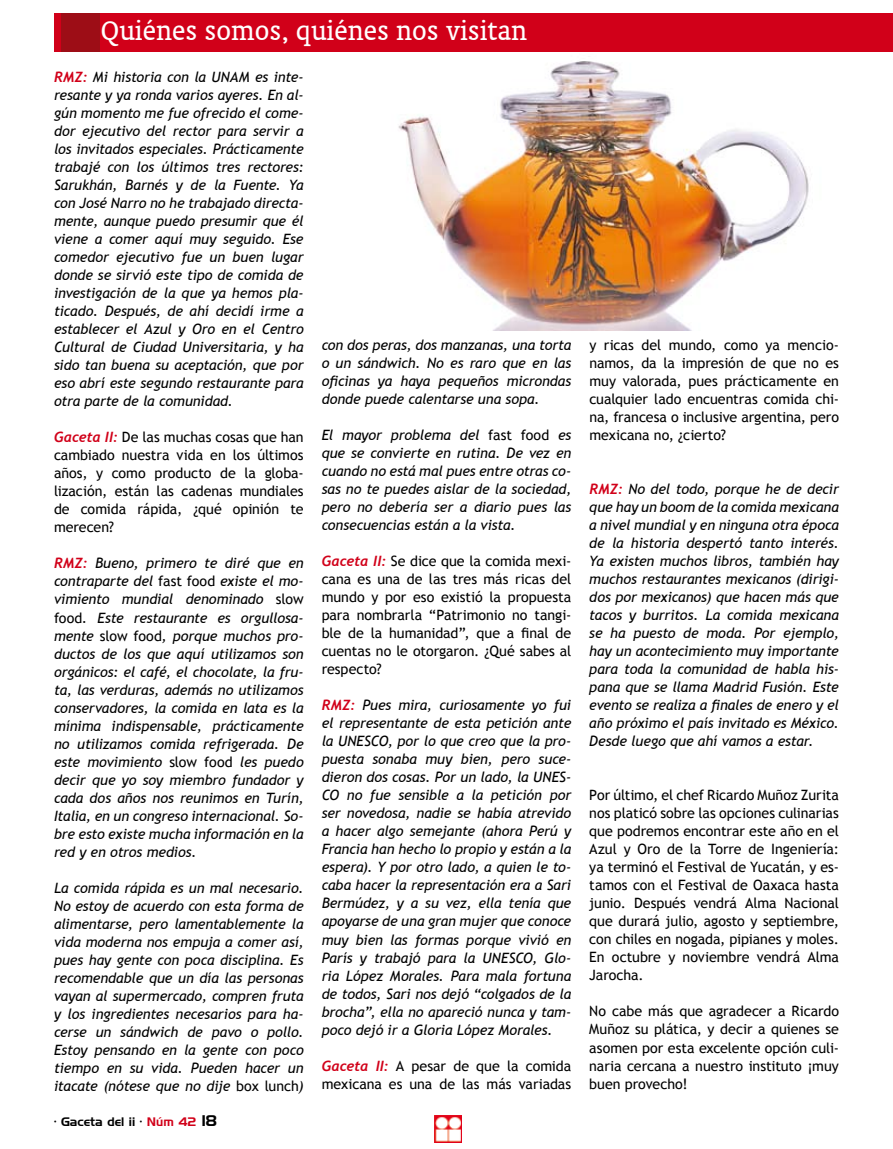
<style>
.page{position:relative;width:893px;height:1149px;background:#fff}
.page>*{position:absolute;margin:0;border:0;box-sizing:border-box;transform-origin:0 0}
.t1{font:30px "Oranda BT";color:#fff}
.t2{font:italic 14.25px/18px "Trebuchet MS";letter-spacing:-.005em;color:#000;text-align:justify}
.t3{font:14.25px/18px "Trebuchet MS";letter-spacing:-.005em;color:#000;text-align:justify}
.t4{font:12px "Handel Gothic BT";color:#000}
.s1{font-family:"Trebuchet";font-weight:700;color:#d10019}
.s2{font-family:"Trebuchet";font-weight:700;font-style:italic;color:#d10019}
.s3{font-style:normal}
.s4{color:#d10019}
.s5{font-size:15px}
</style>
<div class="page">
<img style="left:435px;top:1115px;width:26px;height:26px">
<img style="left:398px;top:61px;width:411px;height:270px">
<div style="left:54px;top:14px;width:839px;height:38px;background:#d10019"></div>
<div style="left:62px;top:14px;width:38px;height:38px;background:#9d0d16"></div>
<h1 class="t1" style="left:101px;top:14px;width:428px">Quiénes somos, quiénes nos visitan</h1>
<p class="t2" style="left:54px;top:68px;width:251px"><span class="s1">RMZ:</span> Mi historia con la UNAM es inte&shy;resante y ya ronda varios ayeres. En al&shy;gún momento me fue ofrecido el come&shy;dor ejecutivo del rector para servir a los invitados especiales. Prácticamente trabajé con los últimos tres rectores:<br>Sarukhán, Barnés y de la Fuente. Ya con José Narro no he trabajado directa&shy;mente, aunque puedo presumir que él viene a comer aquí muy seguido. Ese comedor ejecutivo fue un buen lugar donde se sirvió este tipo de comida de investigación de la que ya hemos pla&shy;ticado. Después, de ahí decidí irme a establecer el Azul y Oro en el Centro Cultural de Ciudad Universitaria, y ha sido tan buena su aceptación, que por eso abrí este segundo restaurante para otra parte de la comunidad.</p>
<p class="t3" style="left:54px;top:428px;width:251px"><span class="s2">Gaceta II:</span> De las muchas cosas que han cambiado nuestra vida en los últimos años, y como producto de la globa&shy;lización, están las cadenas mundiales de comida rápida, ¿qué opinión te merecen?</p>
<p class="t2" style="left:54px;top:554px;width:251px"><span class="s1">RMZ:</span> Bueno, primero te diré que en contraparte del <span class="s3">fast food</span> existe el mo&shy;vimiento mundial denominado <span class="s3">slow food</span>. Este restaurante es orgullosa&shy;mente <span class="s3">slow food</span>, porque muchos pro&shy;ductos de los que aquí utilizamos son orgánicos: el café, el chocolate, la fru&shy;ta, las verduras, además no utilizamos conservadores, la comida en lata es la mínima indispensable, prácticamente no utilizamos comida refrigerada. De este movimiento <span class="s3">slow food</span> les puedo decir que yo soy miembro fundador y cada dos años nos reunimos en Turín, Italia, en un congreso internacional. So&shy;bre esto existe mucha información en la red y en otros medios.</p>
<p class="t2" style="left:54px;top:878px;width:251px">La comida rápida es un mal necesario.<br>No estoy de acuerdo con esta forma de alimentarse, pero lamentablemente la vida moderna nos empuja a comer así, pues hay gente con poca disciplina. Es recomendable que un día las personas vayan al supermercado, compren fruta y los ingredientes necesarios para ha&shy;cerse un sándwich de pavo o pollo.<br>Estoy pensando en la gente con poco tiempo en su vida. Pueden hacer un itacate (nótese que no dije <span class="s3">box lunch</span>)</p>
<p class="t4" style="left:54px;top:1114px;width:164px">· Gaceta del ii · <span class="s4">Núm 42</span> <span class="s5">18</span></p>
<p class="t2" style="left:322px;top:336px;width:251px">con dos peras, dos manzanas, una torta o un sándwich. No es raro que en las oficinas ya haya pequeños microndas donde puede calentarse una sopa.</p>
<p class="t2" style="left:322px;top:426px;width:251px">El mayor problema del <span class="s3">fast food</span> es que se convierte en rutina. De vez en cuando no está mal pues entre otras co&shy;sas no te puedes aislar de la sociedad, pero no debería ser a diario pues las consecuencias están a la vista.</p>
<p class="t3" style="left:322px;top:552px;width:251px"><span class="s2">Gaceta II:</span> Se dice que la comida mexi&shy;cana es una de las tres más ricas del mundo y por eso existió la propuesta para nombrarla “Patrimonio no tangi&shy;ble de la humanidad”, que a final de cuentas no le otorgaron. ¿Qué sabes al respecto?</p>
<p class="t2" style="left:322px;top:696px;width:251px"><span class="s1">RMZ:</span> Pues mira, curiosamente yo fui el representante de esta petición ante la UNESCO, por lo que creo que la pro&shy;puesta sonaba muy bien, pero suce&shy;dieron dos cosas. Por un lado, la UNES-CO no fue sensible a la petición por ser novedosa, nadie se había atrevido a hacer algo semejante (ahora Perú y Francia han hecho lo propio y están a la espera). Y por otro lado, a quien le to&shy;caba hacer la representación era a Sari Bermúdez, y a su vez, ella tenía que apoyarse de una gran mujer que conoce muy bien las formas porque vivió en París y trabajó para la UNESCO, Glo&shy;ria López Morales. Para mala fortuna de todos, Sari nos dejó “colgados de la brocha”, ella no apareció nunca y tam&shy;poco dejó ir a Gloria López Morales.</p>
<p class="t3" style="left:322px;top:1056px;width:251px"><span class="s2">Gaceta II:</span> A pesar de que la comida mexicana es una de las más variadas</p>
<p class="t3" style="left:589px;top:336px;width:251px">y ricas del mundo, como ya mencio&shy;namos, da la impresión de que no es muy valorada, pues prácticamente en cualquier lado encuentras comida chi&shy;na, francesa o inclusive argentina, pero mexicana no, ¿cierto?</p>
<p class="t2" style="left:589px;top:480px;width:251px"><span class="s1">RMZ:</span> No del todo, porque he de decir que hay un boom de la comida mexicana a nivel mundial y en ninguna otra época de la historia despertó tanto interés.<br>Ya existen muchos libros, también hay muchos restaurantes mexicanos (dirigi&shy;dos por mexicanos) que hacen más que tacos y burritos. La comida mexicana se ha puesto de moda. Por ejemplo, hay un acontecimiento muy importante para toda la comunidad de habla his&shy;pana que se llama Madrid Fusión. Este evento se realiza a finales de enero y el año próximo el país invitado es México.<br>Desde luego que ahí vamos a estar.</p>
<p class="t3" style="left:589px;top:786px;width:251px">Por último, el chef Ricardo Muñoz Zurita nos platicó sobre las opciones culinarias que podremos encontrar este año en el Azul y Oro de la Torre de Ingeniería: ya terminó el Festival de Yucatán, y es&shy;tamos con el Festival de Oaxaca hasta junio. Después vendrá Alma Nacional que durará julio, agosto y septiembre, con chiles en nogada, pipianes y moles.<br>En octubre y noviembre vendrá Alma Jarocha.</p>
<p class="t3" style="left:589px;top:1002px;width:251px">No cabe más que agradecer a Ricardo Muñoz su plática, y decir a quienes se asomen por esta excelente opción culi&shy;naria cercana a nuestro instituto ¡muy buen provecho!</p>
</div>
